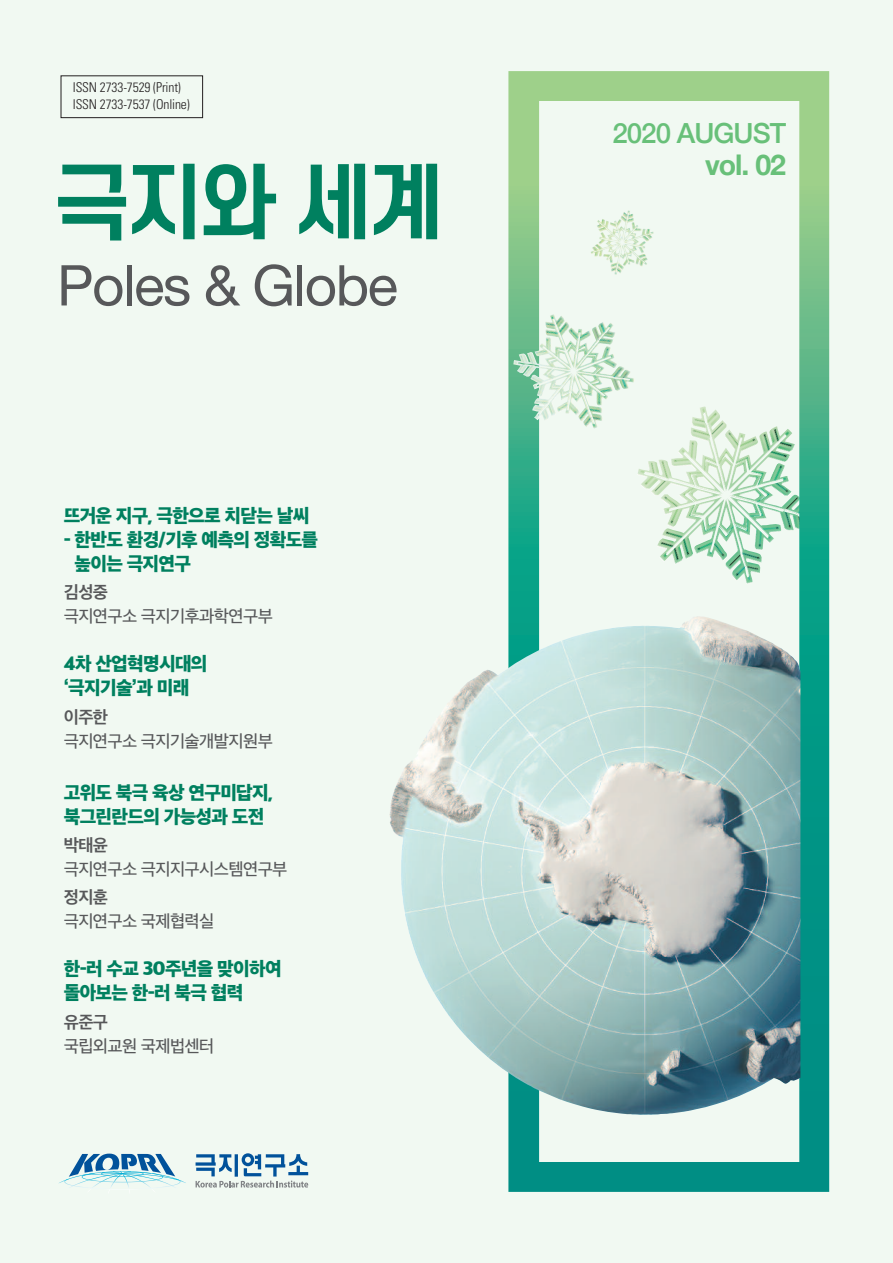
<style>
.page{position:relative;width:893px;height:1263px;background:#f1f9f2}
.page>*{position:absolute;margin:0;border:0;box-sizing:border-box;transform-origin:0 0}
.t1{font:700 82.35px "S Core Dream 6";color:#00805f}
.t2{font:56.25px "Helvetica Neue";letter-spacing:-.025em;color:#57585a}
.t3{font:700 28.5px "Helvetica Neue";color:#68c079}
.t4{font:500 27.75px "Helvetica Neue";letter-spacing:-.035em;color:#68c079}
.t5{font:18px/24px "SD Gothic Neoa i Hv";letter-spacing:-.035em;color:#00805f}
.t6{font:16.5px "SD Gothic Neoa e Md";letter-spacing:-.035em;color:#57585a}
.t7{font:16.5px "SD Gothic Neoa g Bd";letter-spacing:-.035em;color:#57585a}
.t8{font:300 condensed 13.5px/17px "Univers LT Std";letter-spacing:-.01em;color:#231f20}
</style>
<div class="page">
<svg style="left:508px;top:71px;width:321px;height:1121px"></svg>
<img style="left:399px;top:616px;width:401px;height:499px">
<svg style="left:196px;top:1153px;width:112px;height:34px"></svg>
<svg style="left:59px;top:1153px;width:127px;height:35px"></svg>
<img style="left:550px;top:314px;width:85px;height:99px">
<img style="left:618px;top:210px;width:36px;height:60px">
<div style="left:61px;top:76px;width:142px;height:42px;border:1px solid #231f20"></div>
<p class="t8" style="left:73px;top:80px;width:118px">ISSN 2733-7529 (Print)<br>ISSN 2733-7537 (Online)</p>
<h1 class="t1" style="left:53px;top:169px;width:395px">극지와 세계</h1>
<h2 class="t2" style="left:57px;top:252px;width:342px">Poles &amp; Globe</h2>
<p class="t5" style="left:64px;top:504px;width:247px">뜨거운 지구, 극한으로 치닫는 날씨</p>
<p class="t5" style="left:74px;top:528px;width:245px;text-indent:-11px">- 한반도 환경/기후 예측의 정확도를 높이는 극지연구</p>
<p class="t7" style="left:64px;top:584px;width:46px">김성중</p>
<p class="t6" style="left:64px;top:608px;width:211px">극지연구소 극지기후과학연구부</p>
<p class="t5" style="left:64px;top:652px;width:145px">4차 산업혁명시대의 ‘극지기술’과 미래</p>
<p class="t7" style="left:64px;top:708px;width:46px">이주한</p>
<p class="t6" style="left:64px;top:732px;width:211px">극지연구소 극지기술개발지원부</p>
<p class="t5" style="left:64px;top:780px;width:211px">고위도 북극 육상 연구미답지, 북그린란드의 가능성과 도전</p>
<p class="t7" style="left:64px;top:837px;width:46px">박태윤</p>
<p class="t6" style="left:64px;top:861px;width:225px">극지연구소 극지지구시스템연구부</p>
<p class="t7" style="left:64px;top:889px;width:46px">정지훈</p>
<p class="t6" style="left:64px;top:913px;width:152px">극지연구소 국제협력실</p>
<p class="t5" style="left:64px;top:957px;width:219px">한-러 수교 30주년을 맞이하여 돌아보는 한-러 북극 협력</p>
<p class="t7" style="left:64px;top:1013px;width:46px">유준구</p>
<p class="t6" style="left:64px;top:1037px;width:152px">국립외교원 국제법센터</p>
<h3 class="t4" style="left:612px;top:116px;width:175px">2020 AUGUST</h3>
<h3 class="t3" style="left:705px;top:147px;width:83px">vol. 02</h3>
</div>
